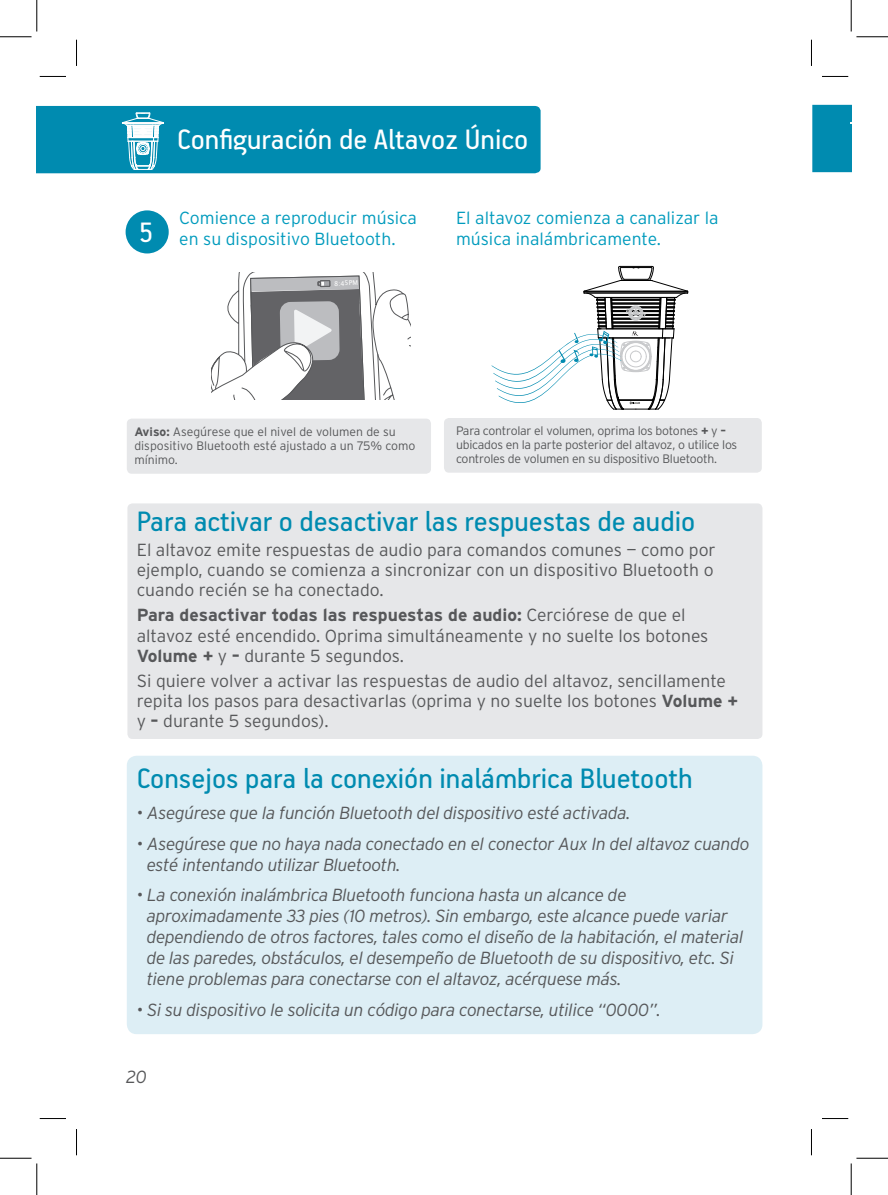
<style>
.page{position:relative;width:888px;height:1195px;background:#fff}
.page>*{position:absolute;margin:0;border:0;box-sizing:border-box;transform-origin:0 0}
.t1{font:31.5px "PF Handbook Pro";color:#008bb0}
.t2{font:31.5px "PF Handbook Pro";color:#fff}
.t3{font:italic 300 17.5px/21px "Interstate";letter-spacing:-.02em;color:#57585a}
.t4{font:300 17.5px/20.1px "Interstate";color:#57585a}
.t5{font:300 17.5px/21px "Interstate";color:#009bbd}
.t6{font:300 12.25px/14px "Interstate";letter-spacing:-.02em;color:#57585a}
.t7{font:300 12.25px/14px "Interstate";color:#57585a}
.t8{font:6.65px "Lucida Sans";color:#fff}
.s1{font-weight:700}
</style>
<div class="page">
<div style="left:125px;top:210px;width:44px;height:43px;background:#008bb0;border-radius:50%"></div>
<svg style="left:211px;top:273px;width:199px;height:127px"></svg>
<svg style="left:491px;top:266px;width:197px;height:144px"></svg>
<div style="left:37px;top:106px;width:503px;height:67px;background:#008bb0"></div>
<div style="left:812px;top:105px;width:39px;height:67px;background:#008bb0"></div>
<div style="left:127px;top:503px;width:635px;height:236px;background:#e6e7e9;border-radius:5px"></div>
<div style="left:444px;top:418px;width:317px;height:55px;background:#e6e7e9;border-radius:5px"></div>
<div style="left:127px;top:755px;width:635px;height:279px;background:#ddeef5;border-radius:10px"></div>
<div style="left:127px;top:418px;width:304px;height:56px;background:#e6e7e9;border-radius:5px"></div>
<svg style="left:40px;top:76px;width:26px;height:1px"></svg>
<svg style="left:822px;top:76px;width:25px;height:1px"></svg>
<svg style="left:40px;top:1118px;width:26px;height:1px"></svg>
<svg style="left:822px;top:1118px;width:25px;height:1px"></svg>
<svg style="left:76px;top:40px;width:1px;height:26px"></svg>
<svg style="left:76px;top:1129px;width:1px;height:26px"></svg>
<hr style="left:0;top:36px;width:32px;height:1px;background:#000">
<hr style="left:856px;top:36px;width:31px;height:1px;background:#000">
<hr style="left:0;top:1158px;width:32px;height:1px;background:#000">
<hr style="left:856px;top:1158px;width:31px;height:1px;background:#000">
<hr style="left:36px;top:0;width:1px;height:32px;background:#000">
<hr style="left:36px;top:1163px;width:1px;height:32px;background:#000">
<hr style="left:850px;top:0;width:1px;height:32px;background:#000">
<hr style="left:850px;top:1163px;width:1px;height:32px;background:#000">
<h1 class="t2" style="left:139px;top:214px;width:16px">5</h1>
<h1 class="t2" style="left:177px;top:120px;width:352px">Configuración de Altavoz Único</h1>
<p class="t5" style="left:179px;top:207px;width:239px">Comience a reproducir música en su dispositivo Bluetooth.</p>
<p class="t5" style="left:456px;top:207px;width:264px">El altavoz comienza a canalizar la música inalámbricamente.</p>
<p class="t8" style="left:334px;top:279px;width:25px;rotate:-1deg">8:45PM</p>
<p class="t7" style="left:134px;top:424px;width:282px"><span class="s1">Aviso:</span> Asegúrese que el nivel de volumen de su dispositivo Bluetooth esté ajustado a un 75% como mínimo.</p>
<p class="t6" style="left:456px;top:424px;width:282px">Para controlar el volumen, oprima los botones <span class="s1">+</span> y <span class="s1">– </span>ubicados en la parte posterior del altavoz, o utilice los controles de volumen en su dispositivo Bluetooth.</p>
<h1 class="t1" style="left:137px;top:502px;width:559px">Para activar o desactivar las respuestas de audio</h1>
<p class="t4" style="left:137px;top:539px;width:580px;text-align:justify">El altavoz emite respuestas de audio para comandos comunes — como por ejemplo, cuando se comienza a sincronizar con un dispositivo Bluetooth o cuando recién se ha conectado.</p>
<p class="t4" style="left:137px;top:605px;width:573px"><span class="s1">Para desactivar todas las respuestas de audio:</span> Cerciórese de que el altavoz esté encendido. Oprima simultáneamente y no suelte los botones<br><span class="s1">Volume +</span> y <span class="s1">–</span> durante 5 segundos.</p>
<p class="t4" style="left:137px;top:670px;width:602px">Si quiere volver a activar las respuestas de audio del altavoz, sencillamente repita los pasos para desactivarlas (oprima y no suelte los botones <span class="s1">Volume + </span>y <span class="s1">–</span> durante 5 segundos).</p>
<h1 class="t1" style="left:137px;top:759px;width:557px">Consejos para la conexión inalámbrica Bluetooth</h1>
<p class="t3" style="left:137px;top:801px;width:495px">• Asegúrese que la función Bluetooth del dispositivo esté activada.</p>
<p class="t3" style="left:147px;top:832px;width:604px;text-indent:-10px">• Asegúrese que no haya nada conectado en el conector Aux In del altavoz cuando esté intentando utilizar Bluetooth.</p>
<p class="t3" style="left:147px;top:884px;width:598px;text-indent:-10px">• La conexión inalámbrica Bluetooth funciona hasta un alcance de aproximadamente 33 pies (10 metros). Sin embargo, este alcance puede variar dependiendo de otros factores, tales como el diseño de la habitación, el material de las paredes, obstáculos, el desempeño de Bluetooth de su dispositivo, etc. Si tiene problemas para conectarse con el altavoz, acérquese más.</p>
<p class="t3" style="left:137px;top:999px;width:525px">• Si su dispositivo le solicita un código para conectarse, utilice “0000”.</p>
<p class="t3" style="left:126px;top:1066px;width:22px">20</p>
</div>
